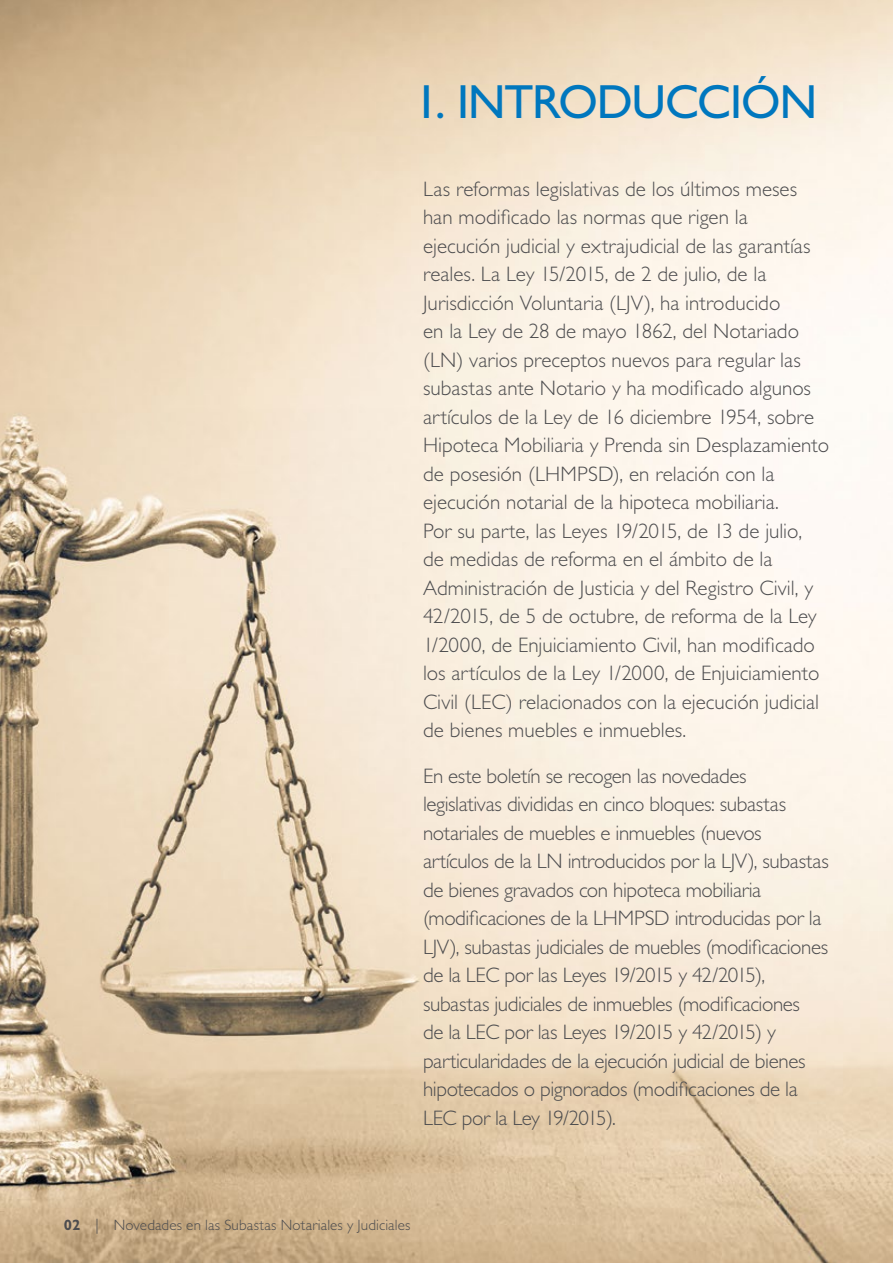
<style>
.page{position:relative;width:893px;height:1263px;background:#fff}
.page>*{position:absolute;margin:0;border:0;box-sizing:border-box;transform-origin:0 0}
.t1{font:48px "Gill Sans Std";letter-spacing:-.02em;color:#0077be}
.t2{font:300 21px/28.5px "Gill Sans Std";letter-spacing:-.005em;color:#4d4d4f}
.t3{font:300 15px "Gill Sans Std";letter-spacing:.01em;color:#4d4d4f}
.s1{font-weight:700}
</style>
<div class="page">
<img style="left:0;top:0;width:893px;height:1263px">
<h1 class="t1" style="left:415px;top:74px;width:404px">1. INTRODUCCIÓN</h1>
<p class="t2" style="left:423px;top:175px;width:408px">Las reformas legislativas de los últimos meses han modificado las normas que rigen la ejecución judicial y extrajudicial de las garantías reales. La Ley 15/2015, de 2 de julio, de la Jurisdicción Voluntaria (LJV), ha introducido<br>en la Ley de 28 de mayo 1862, del Notariado (LN) varios preceptos nuevos para regular las subastas ante Notario y ha modificado algunos artículos de la Ley de 16 diciembre 1954, sobre Hipoteca Mobiliaria y Prenda sin Desplazamiento de posesión (LHMPSD), en relación con la ejecución notarial de la hipoteca mobiliaria.<br>Por su parte, las Leyes 19/2015, de 13 de julio,<br>de medidas de reforma en el ámbito de la Administración de Justicia y del Registro Civil, y 42/2015, de 5 de octubre, de reforma de la Ley 1/2000, de Enjuiciamiento Civil, han modificado los artículos de la Ley 1/2000, de Enjuiciamiento Civil (LEC) relacionados con la ejecución judicial de bienes muebles e inmuebles.</p>
<p class="t2" style="left:423px;top:762px;width:407px">En este boletín se recogen las novedades legislativas divididas en cinco bloques: subastas notariales de muebles e inmuebles (nuevos artículos de la LN introducidos por la LJV), subastas de bienes gravados con hipoteca mobiliaria (modificaciones de la LHMPSD introducidas por la LJV), subastas judiciales de muebles (modificaciones de la LEC por las Leyes 19/2015 y 42/2015), subastas judiciales de inmuebles (modificaciones<br>de la LEC por las Leyes 19/2015 y 42/2015) y particularidades de la ejecución judicial de bienes hipotecados o pignorados (modificaciones de la LEC por la Ley 19/2015).</p>
<p class="t3" style="left:64px;top:1216px;width:348px"><span class="s1">02</span> | Novedades en las Subastas Notariales y Judiciales</p>
</div>
